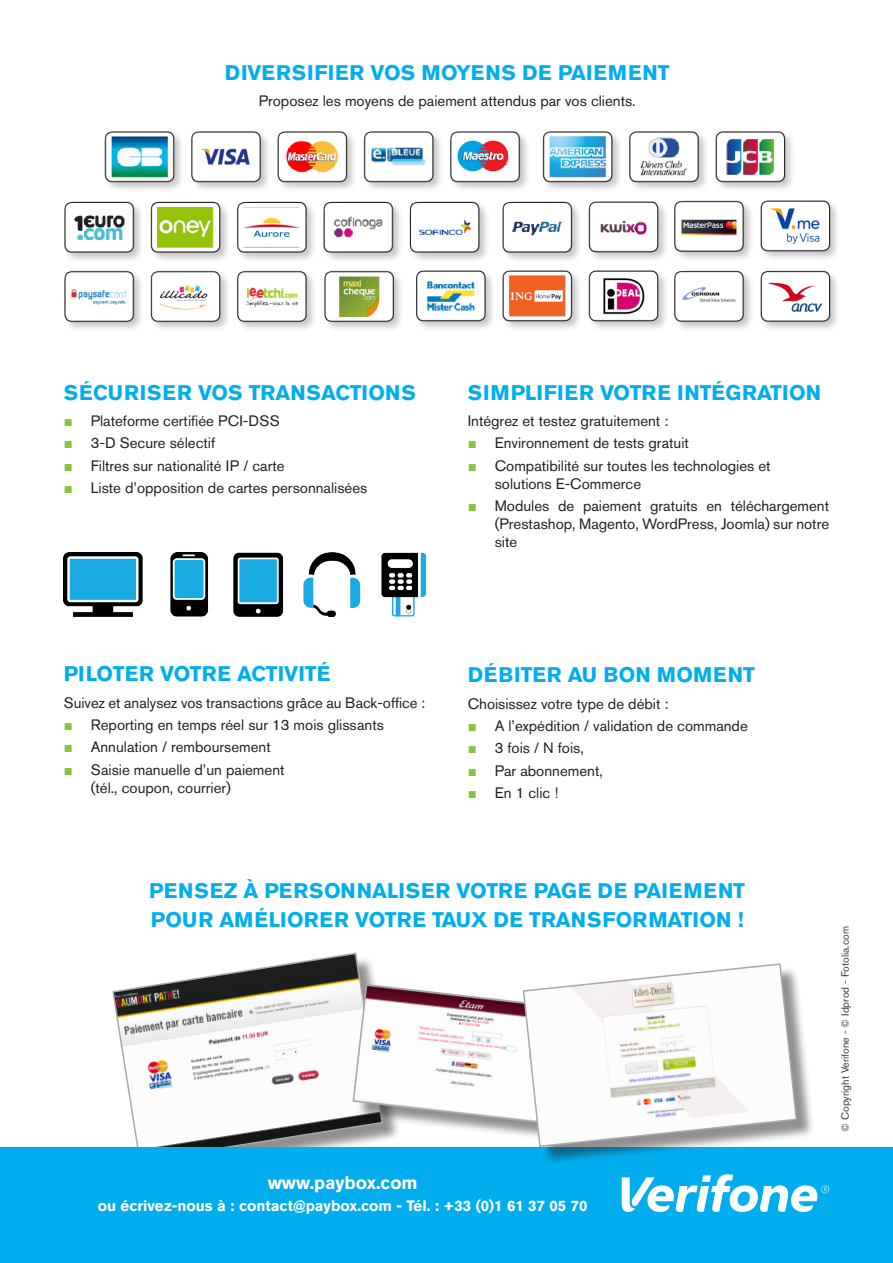
<style>
.page{position:relative;width:893px;height:1263px;background:#fff}
.page>*{position:absolute;margin:0;border:0;box-sizing:border-box;transform-origin:0 0}
.t1{font:700 21px "Akzidenz Grotesk BE";color:#00aeef}
.t2{font:700 21px "Akzidenz Grotesk BE";letter-spacing:.04em;color:#00aeef}
.t3{font:700 21px "Akzidenz Grotesk BE";letter-spacing:.02em;color:#00aeef}
.t4{font:700 18px "Akzidenz Grotesk BE";color:#fff}
.t5{font:15px/18px "Akzidenz Grotesk BE";color:#231f20}
.t6{font:700 15px "Akzidenz Grotesk BE";color:#fff}
.t7{font:10.5px "Akzidenz Grotesk BE";color:#3e3e3f}
.s1{font-family:"Arial";font-weight:900;color:#86c43f}
</style>
<div class="page">
<svg style="left:111px;top:952px;width:273px;height:196px"></svg>
<div style="left:0;top:1148px;width:893px;height:115px;background:#00aeef"></div>
<div style="left:355px;top:987px;width:246px;height:157px;background:#231f20;opacity:.5"></div>
<svg style="left:352px;top:983px;width:170px;height:144px"></svg>
<div style="left:526px;top:966px;width:289px;height:199px;background:#231f20;opacity:.5"></div>
<svg style="left:522px;top:963px;width:276px;height:185px"></svg>
<svg style="left:622px;top:1174px;width:207px;height:38px"></svg>
<img style="left:64px;top:553px;width:361px;height:64px">
<img style="left:64px;top:131px;width:773px;height:198px">
<p class="t2" style="left:225px;top:60px;width:446px">DIVERSIFIER VOS MOYENS DE PAIEMENT</p>
<p class="t5" style="left:259px;top:92px;width:378px">Proposez les moyens de paiement attendus par vos clients.</p>
<p class="t1" style="left:64px;top:380px;width:354px">SÉCURISER VOS TRANSACTIONS</p>
<p class="t5" style="left:64px;top:412px;width:217px"><span class="s1">■</span> Plateforme certifiée PCI-DSS</p>
<p class="t5" style="left:64px;top:434px;width:153px"><span class="s1">■</span> 3-D Secure sélectif</p>
<p class="t5" style="left:64px;top:456px;width:222px"><span class="s1">■</span> Filtres sur nationalité IP / carte</p>
<p class="t5" style="left:64px;top:478px;width:305px"><span class="s1">■</span> Liste d’opposition de cartes personnalisées</p>
<p class="t1" style="left:468px;top:380px;width:355px">SIMPLIFIER VOTRE INTÉGRATION</p>
<p class="t5" style="left:468px;top:412px;width:202px">Intégrez et testez gratuitement :</p>
<p class="t5" style="left:468px;top:434px;width:223px"><span class="s1">■</span> Environnement de tests gratuit</p>
<p class="t5" style="left:495px;top:456px;width:277px;text-indent:-27px"><span class="s1">■</span> Compatibilité sur toutes les technologies et solutions E-Commerce</p>
<p class="t5" style="left:495px;top:496px;width:336px;text-align:justify;text-indent:-27px"><span class="s1">■</span> Modules de paiement gratuits en téléchargement (Prestashop, Magento, WordPress, Joomla) sur notre site</p>
<p class="t1" style="left:64px;top:662px;width:268px">PILOTER VOTRE ACTIVITÉ</p>
<p class="t5" style="left:64px;top:693px;width:363px">Suivez et analysez vos transactions grâce au Back-office :</p>
<p class="t5" style="left:64px;top:716px;width:322px"><span class="s1">■</span> Reporting en temps réel sur 13 mois glissants</p>
<p class="t5" style="left:64px;top:738px;width:209px"><span class="s1">■</span> Annulation / remboursement</p>
<p class="t5" style="left:91px;top:760px;width:195px;text-indent:-27px"><span class="s1">■</span> Saisie manuelle d’un paiement (tél., coupon, courrier)</p>
<p class="t3" style="left:468px;top:663px;width:289px">DÉBITER AU BON MOMENT</p>
<p class="t5" style="left:468px;top:694px;width:202px">Choisissez votre type de débit :</p>
<p class="t5" style="left:468px;top:717px;width:282px"><span class="s1">■</span> A l’expédition / validation de commande</p>
<p class="t5" style="left:468px;top:739px;width:118px"><span class="s1">■</span> 3 fois / N fois,</p>
<p class="t5" style="left:468px;top:761px;width:137px"><span class="s1">■</span> Par abonnement,</p>
<p class="t5" style="left:468px;top:783px;width:92px"><span class="s1">■</span> En 1 clic !</p>
<p class="t2" style="left:149px;top:878px;width:597px">PENSEZ À PERSONNALISER VOTRE PAGE DE PAIEMENT</p>
<p class="t1" style="left:151px;top:908px;width:595px">POUR AMÉLIORER VOTRE TAUX DE TRANSFORMATION !</p>
<p class="t4" style="left:268px;top:1172px;width:151px">www.paybox.com</p>
<p class="t6" style="left:98px;top:1197px;width:491px">ou écrivez-nous à : contact@paybox.com - Tél. : +33 (0)1 61 37 05 70</p>
<p class="t7" style="left:839px;top:1132px;width:207px;rotate:-90deg">© Copyright Verifone - © Idprod - Fotolia.com</p>
</div>
